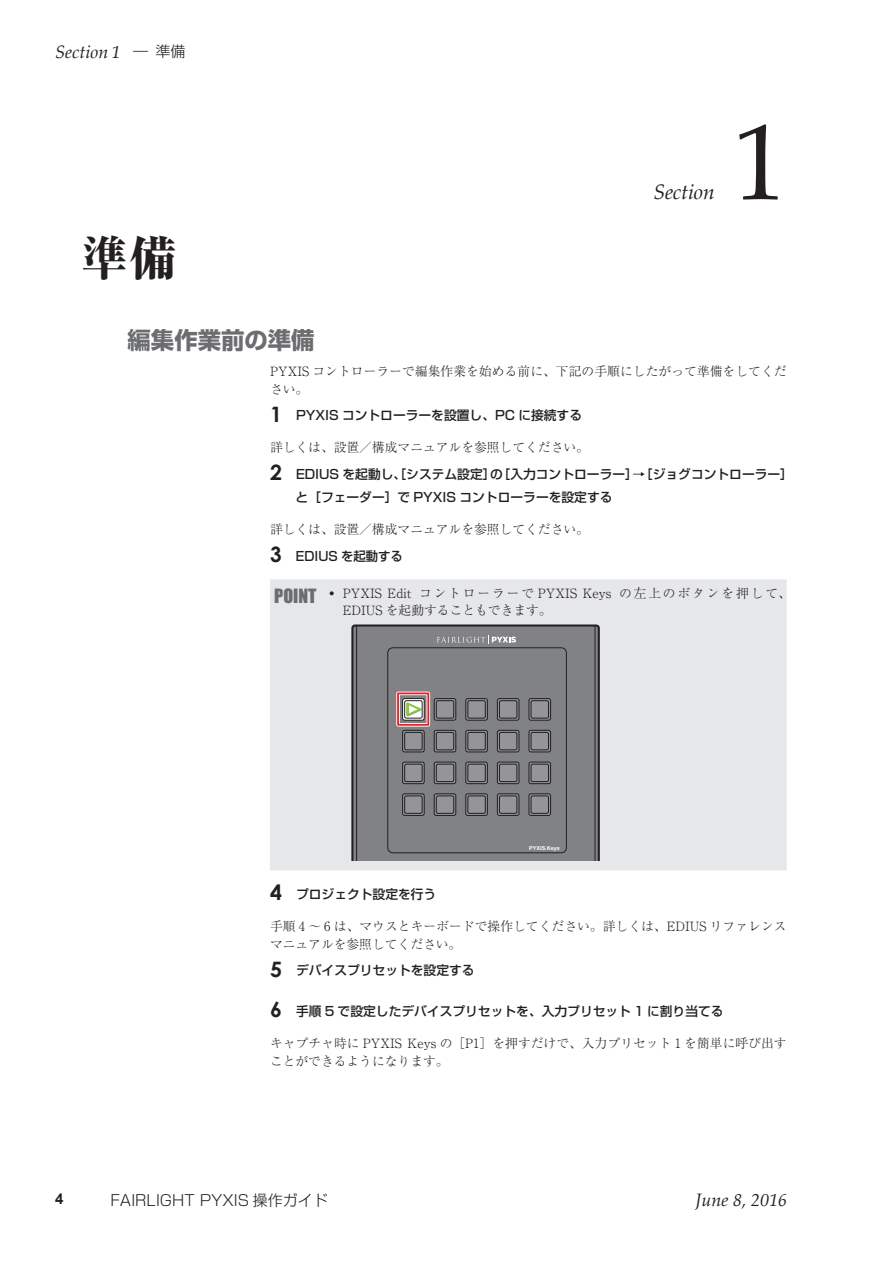
<style>
.page{position:relative;width:893px;height:1263px;background:#fff}
.page>*{position:absolute;margin:0;border:0;box-sizing:border-box;transform-origin:0 0}
.t1{font:108px "Palatino Linotype";color:#231f20}
.t2{font:800 47.85px "Ryumin Pro";color:#231f20}
.t3{font:700 23.4px "Shin Go Pro";color:#6c6d70}
.t4{font:italic 21px "Palatino Linotype";letter-spacing:-.01em;color:#231f20}
.t5{font:italic 18px "Palatino Linotype";color:#231f20}
.t6{font:300 15px "Shin Go Pro";color:#231f20}
.t7{font:700 15px "Arial";color:#231f20}
.t8{font:300 12.75px/18.1px "Ryumin Pro";color:#231f20}
.t9{font:500 12.75px/23.4px "Shin Go Pro";color:#231f20}
.t10{font:700 5.4px "Arial";color:#fff}
.s1{font-family:"Shin Go Pro";font-weight:300;font-style:normal;font-size:15px}
.s2{font-family:"Century Gothic";font-weight:700;font-size:21.3px}
.s3{font-family:"Impact";font-weight:400;font-size:18px;color:#6c6d70}
</style>
<div class="page">
<div style="left:270px;top:579px;width:517px;height:291px;background:#e6e7e9"></div>
<svg style="left:351px;top:624px;width:249px;height:236px;background:#7c7e81"></svg>
<hr style="left:356px;top:626px;width:1px;height:234px;background:#231f20">
<hr style="left:595px;top:626px;width:1px;height:234px;background:#231f20">
<svg style="left:437px;top:636px;width:79px;height:8px"></svg>
<div style="left:402px;top:698px;width:22px;height:22px;border:1px solid #231f20;border-radius:2px"></div>
<div style="left:404px;top:700px;width:18px;height:18px;border:1px solid #231f20;border-radius:2px"></div>
<div style="left:387px;top:647px;width:180px;height:206px;border:1px solid #231f20;border-radius:5px"></div>
<div style="left:403px;top:730px;width:21px;height:22px;background:#939598;border-radius:2px"></div>
<div style="left:402px;top:730px;width:22px;height:22px;border:1px solid #231f20;border-radius:2px"></div>
<div style="left:404px;top:732px;width:18px;height:18px;border:1px solid #231f20;border-radius:2px"></div>
<div style="left:403px;top:762px;width:21px;height:22px;background:#939598;border-radius:2px"></div>
<div style="left:402px;top:762px;width:22px;height:22px;border:1px solid #231f20;border-radius:2px"></div>
<div style="left:404px;top:764px;width:18px;height:18px;border:1px solid #231f20;border-radius:2px"></div>
<svg style="left:403px;top:794px;width:21px;height:21px"></svg>
<div style="left:402px;top:793px;width:22px;height:23px;border:1px solid #231f20;border-radius:2px"></div>
<div style="left:404px;top:796px;width:18px;height:17px;border:1px solid #231f20;border-radius:2px"></div>
<div style="left:434px;top:699px;width:22px;height:21px;background:#939598;border-radius:2px"></div>
<div style="left:434px;top:698px;width:22px;height:22px;border:1px solid #231f20;border-radius:2px"></div>
<div style="left:436px;top:700px;width:18px;height:18px;border:1px solid #231f20;border-radius:2px"></div>
<div style="left:434px;top:730px;width:22px;height:22px;background:#939598;border-radius:2px"></div>
<div style="left:434px;top:730px;width:22px;height:22px;border:1px solid #231f20;border-radius:2px"></div>
<div style="left:436px;top:732px;width:18px;height:18px;border:1px solid #231f20;border-radius:2px"></div>
<div style="left:434px;top:762px;width:22px;height:22px;background:#939598;border-radius:2px"></div>
<div style="left:434px;top:762px;width:22px;height:22px;border:1px solid #231f20;border-radius:2px"></div>
<div style="left:436px;top:764px;width:18px;height:18px;border:1px solid #231f20;border-radius:2px"></div>
<svg style="left:434px;top:794px;width:22px;height:21px"></svg>
<div style="left:434px;top:793px;width:22px;height:23px;border:1px solid #231f20;border-radius:2px"></div>
<div style="left:436px;top:796px;width:18px;height:17px;border:1px solid #231f20;border-radius:2px"></div>
<svg style="left:466px;top:699px;width:21px;height:21px"></svg>
<div style="left:465px;top:698px;width:23px;height:22px;border:1px solid #231f20;border-radius:2px"></div>
<div style="left:468px;top:700px;width:17px;height:18px;border:1px solid #231f20;border-radius:2px"></div>
<svg style="left:466px;top:730px;width:21px;height:22px"></svg>
<div style="left:465px;top:730px;width:23px;height:22px;border:1px solid #231f20;border-radius:2px"></div>
<div style="left:468px;top:732px;width:17px;height:18px;border:1px solid #231f20;border-radius:2px"></div>
<svg style="left:466px;top:762px;width:21px;height:22px"></svg>
<div style="left:465px;top:762px;width:23px;height:22px;border:1px solid #231f20;border-radius:2px"></div>
<div style="left:468px;top:764px;width:17px;height:18px;border:1px solid #231f20;border-radius:2px"></div>
<svg style="left:466px;top:794px;width:21px;height:21px"></svg>
<div style="left:465px;top:793px;width:23px;height:23px;border:1px solid #231f20;border-radius:2px"></div>
<div style="left:468px;top:796px;width:17px;height:17px;border:1px solid #231f20;border-radius:2px"></div>
<div style="left:497px;top:699px;width:22px;height:21px;background:#939598;border-radius:2px"></div>
<div style="left:497px;top:698px;width:22px;height:22px;border:1px solid #231f20;border-radius:2px"></div>
<div style="left:499px;top:700px;width:18px;height:18px;border:1px solid #231f20;border-radius:2px"></div>
<div style="left:497px;top:730px;width:22px;height:22px;background:#939598;border-radius:2px"></div>
<div style="left:497px;top:730px;width:22px;height:22px;border:1px solid #231f20;border-radius:2px"></div>
<div style="left:499px;top:732px;width:18px;height:18px;border:1px solid #231f20;border-radius:2px"></div>
<div style="left:497px;top:762px;width:22px;height:22px;background:#939598;border-radius:2px"></div>
<div style="left:497px;top:762px;width:22px;height:22px;border:1px solid #231f20;border-radius:2px"></div>
<div style="left:499px;top:764px;width:18px;height:18px;border:1px solid #231f20;border-radius:2px"></div>
<svg style="left:497px;top:794px;width:22px;height:21px"></svg>
<div style="left:497px;top:793px;width:22px;height:23px;border:1px solid #231f20;border-radius:2px"></div>
<div style="left:499px;top:796px;width:18px;height:17px;border:1px solid #231f20;border-radius:2px"></div>
<div style="left:529px;top:699px;width:22px;height:21px;background:#939598;border-radius:2px"></div>
<div style="left:529px;top:698px;width:22px;height:22px;border:1px solid #231f20;border-radius:2px"></div>
<div style="left:531px;top:700px;width:18px;height:18px;border:1px solid #231f20;border-radius:2px"></div>
<div style="left:529px;top:730px;width:22px;height:22px;background:#939598;border-radius:2px"></div>
<div style="left:529px;top:730px;width:22px;height:22px;border:1px solid #231f20;border-radius:2px"></div>
<div style="left:531px;top:732px;width:18px;height:18px;border:1px solid #231f20;border-radius:2px"></div>
<div style="left:529px;top:762px;width:22px;height:22px;background:#939598;border-radius:2px"></div>
<div style="left:529px;top:762px;width:22px;height:22px;border:1px solid #231f20;border-radius:2px"></div>
<div style="left:531px;top:764px;width:18px;height:18px;border:1px solid #231f20;border-radius:2px"></div>
<svg style="left:529px;top:794px;width:22px;height:21px"></svg>
<div style="left:529px;top:793px;width:22px;height:23px;border:1px solid #231f20;border-radius:2px"></div>
<div style="left:531px;top:796px;width:18px;height:17px;border:1px solid #231f20;border-radius:2px"></div>
<svg style="left:405px;top:700px;width:20px;height:19px"></svg>
<div style="left:396px;top:692px;width:34px;height:35px;border:4px solid #fff"></div>
<div style="left:397px;top:692px;width:32px;height:34px;border:2px solid #ee1d23"></div>
<h3 class="t5" style="left:55px;top:39px;width:132px">Section 1 <span class="s1">― 準備</span></h3>
<h2 class="t2" style="left:81px;top:220px;width:97px">準備</h2>
<h3 class="t4" style="left:653px;top:177px;width:63px">Section</h3>
<h1 class="t1" style="left:733px;top:86px;width:55px">1</h1>
<h3 class="t3" style="left:128px;top:322px;width:189px">編集作業前の準備</h3>
<p class="t8" style="left:270px;top:361px;width:518px">PYXIS コントローラーで編集作業を始める前に、下記の手順にしたがって準備をしてください。</p>
<p class="t9" style="left:270px;top:402px;width:314px"><span class="s2">1</span> PYXIS コントローラーを設置し、PC に接続する</p>
<p class="t8" style="left:270px;top:437px;width:320px">詳しくは、設置／構成マニュアルを参照してください。</p>
<p class="t9" style="left:296px;top:461px;width:499px;text-indent:-26px"><span class="s2">2</span> EDIUS を起動し、［システム設定］の［入力コントローラー］→［ジョグコントローラー］と［フェーダー］で PYXIS コントローラーを設定する</p>
<p class="t8" style="left:270px;top:519px;width:320px">詳しくは、設置／構成マニュアルを参照してください。</p>
<p class="t9" style="left:270px;top:543px;width:134px"><span class="s2">3</span> EDIUS を起動する</p>
<p class="t8" style="left:343px;top:584px;width:450px;line-height:17px;text-indent:-69px"><span class="s3">POINT</span> • PYXIS Edit コントローラーで PYXIS Keys の左上のボタンを押して、<br>EDIUS を起動することもできます。</p>
<p class="t10" style="left:529px;top:844px;width:32px">PYXIS.Keys</p>
<p class="t9" style="left:270px;top:881px;width:168px"><span class="s2">4</span> プロジェクト設定を行う</p>
<p class="t8" style="left:270px;top:916px;width:518px">手順 4 ～ 6 は、マウスとキーボードで操作してください。詳しくは、EDIUS リファレンスマニュアルを参照してください。</p>
<p class="t9" style="left:270px;top:957px;width:206px"><span class="s2">5</span> デバイスプリセットを設定する</p>
<p class="t9" style="left:270px;top:997px;width:455px"><span class="s2">6</span> 手順 5 で設定したデバイスプリセットを、入力プリセット 1 に割り当てる</p>
<p class="t8" style="left:270px;top:1033px;width:518px">キャプチャ時に PYXIS Keys の［P1］を押すだけで、入力プリセット 1 を簡単に呼び出すことができるようになります。</p>
<p class="t7" style="left:55px;top:1188px;width:10px">4</p>
<p class="t6" style="left:111px;top:1187px;width:219px">FAIRLIGHT PYXIS 操作ガイド</p>
<h3 class="t5" style="left:696px;top:1187px;width:93px">June 8, 2016</h3>
</div>
